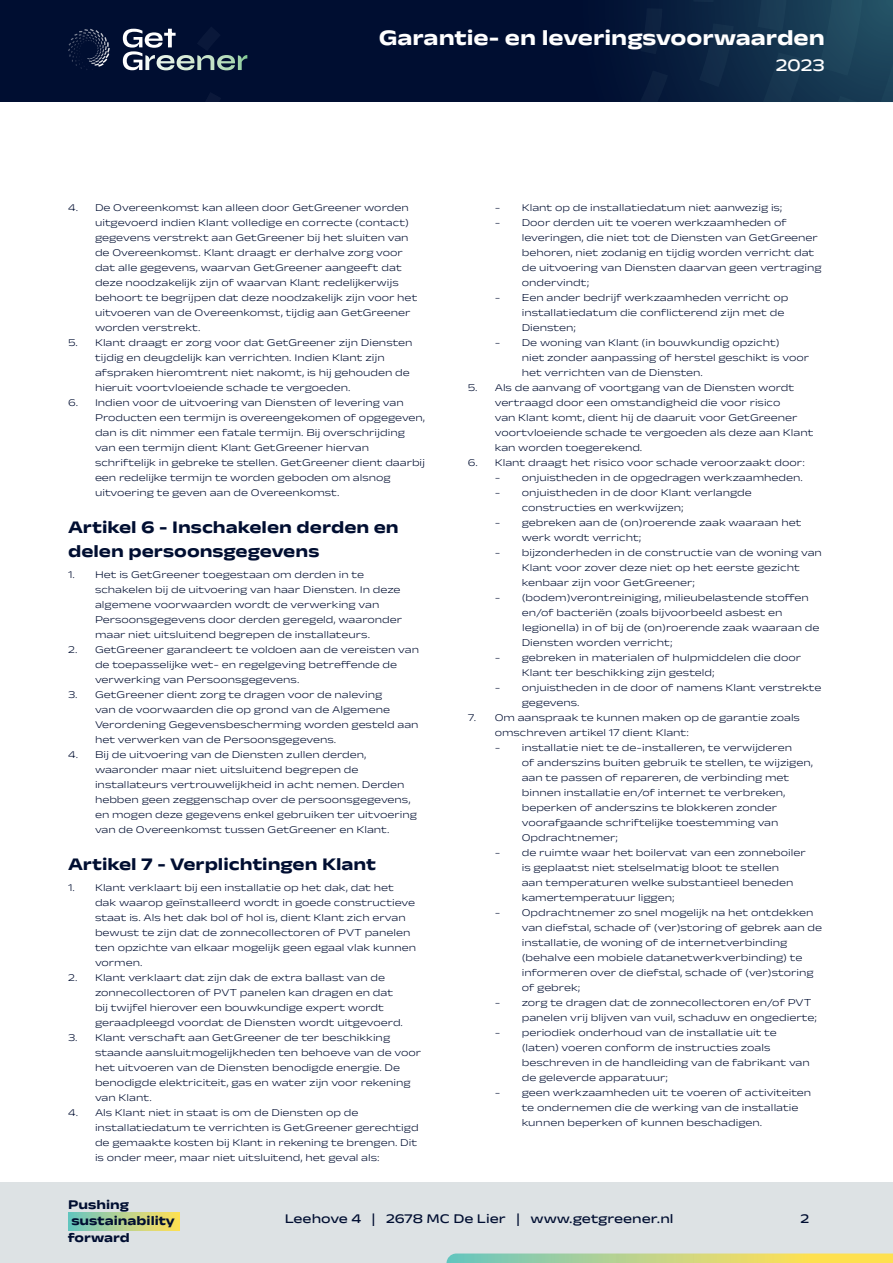
<style>
.page{position:relative;width:893px;height:1263px;background:#fff}
.page>*{position:absolute;margin:0;border:0;box-sizing:border-box;transform-origin:0 0}
.t1{font:700 22.5px "Anek Devanagari Expanded";color:#fff}
.Titel_-_Bold_12pt_bl{font:700 18px/24px "Anek Devanagari Expanded";color:#000e31}
.t2{font:500 18px "Anek Devanagari Expanded";color:#fff}
.t3{font:500 13.5px "Anek Devanagari Expanded";color:#000e31}
.t4{font:700 13.5px/16.5px "Anek Devanagari Expanded";color:#000e31}
.t5{font:300 10.5px/15px "Anek Devanagari Expanded";color:#000e31}
</style>
<div class="page">
<div style="left:0;top:1182px;width:893px;height:81px;background:#dde2e4"></div>
<div style="left:68px;top:1213px;width:111px;height:17px;background:linear-gradient(to right,#69c5c3,#ffe059)"></div>
<svg style="left:446px;top:1253px;width:447px;height:10px"></svg>
<div style="left:0;top:0;width:893px;height:102px;background:#000e31"></div>
<svg style="left:647px;top:0;width:106px;height:102px;fill:#09203f"></svg>
<svg style="left:753px;top:0;width:140px;height:102px"></svg>
<svg style="left:692px;top:0;width:22px;height:2px"></svg>
<div style="left:699px;top:23px;width:35px;height:64px;background:#112a47"></div>
<svg style="left:206px;top:93px;width:14px;height:9px"></svg>
<svg style="left:640px;top:8px;width:22px;height:46px"></svg>
<svg style="left:640px;top:70px;width:28px;height:32px"></svg>
<svg style="left:123px;top:28px;width:124px;height:42px"></svg>
<svg style="left:68px;top:29px;width:42px;height:41px"></svg>
<h1 class="t1" style="left:379px;top:25px;width:448px">Garantie- en leveringsvoorwaarden</h1>
<h2 class="t2" style="left:776px;top:55px;width:51px">2023</h2>
<p class="t5" style="left:95px;top:199px;width:324px;text-indent:-27px">4. De Overeenkomst kan alleen door GetGreener worden uitgevoerd indien Klant volledige en correcte (contact) gegevens verstrekt aan GetGreener bij het sluiten van de Overeenkomst. Klant draagt er derhalve zorg voor dat alle gegevens, waarvan GetGreener aangeeft dat deze noodzakelijk zijn of waarvan Klant redelijkerwijs behoort te begrijpen dat deze noodzakelijk zijn voor het uitvoeren van de Overeenkomst, tijdig aan GetGreener worden verstrekt.</p>
<p class="t5" style="left:95px;top:334px;width:319px;text-indent:-27px">5. Klant draagt er zorg voor dat GetGreener zijn Diensten tijdig en deugdelijk kan verrichten. Indien Klant zijn afspraken hieromtrent niet nakomt, is hij gehouden de hieruit voortvloeiende schade te vergoeden.</p>
<p class="t5" style="left:95px;top:394px;width:332px;text-indent:-27px">6. Indien voor de uitvoering van Diensten of levering van Producten een termijn is overeengekomen of opgegeven, dan is dit nimmer een fatale termijn. Bij overschrijding van een termijn dient Klant GetGreener hiervan schriftelijk in gebreke te stellen. GetGreener dient daarbij een redelijke termijn te worden geboden om alsnog uitvoering te geven aan de Overeenkomst.</p>
<p class="Titel_-_Bold_12pt_bl" style="left:68px;top:515px;width:332px">Artikel 6 - Inschakelen derden en delen persoonsgegevens</p>
<p class="t5" style="left:95px;top:567px;width:309px;text-indent:-27px">1. Het is GetGreener toegestaan om derden in te schakelen bij de uitvoering van haar Diensten. In deze algemene voorwaarden wordt de verwerking van Persoonsgegevens door derden geregeld, waaronder maar niet uitsluitend begrepen de installateurs.</p>
<p class="t5" style="left:95px;top:642px;width:325px;text-indent:-27px">2. GetGreener garandeert te voldoen aan de vereisten van de toepasselijke wet- en regelgeving betreffende de verwerking van Persoonsgegevens.</p>
<p class="t5" style="left:95px;top:687px;width:325px;text-indent:-27px">3. GetGreener dient zorg te dragen voor de naleving<br>van de voorwaarden die op grond van de Algemene Verordening Gegevensbescherming worden gesteld aan het verwerken van de Persoonsgegevens.</p>
<p class="t5" style="left:95px;top:747px;width:323px;text-indent:-27px">4. Bij de uitvoering van de Diensten zullen derden, waaronder maar niet uitsluitend begrepen de installateurs vertrouwelijkheid in acht nemen. Derden hebben geen zeggenschap over de persoonsgegevens, en mogen deze gegevens enkel gebruiken ter uitvoering van de Overeenkomst tussen GetGreener en Klant.</p>
<p class="Titel_-_Bold_12pt_bl" style="left:68px;top:852px;width:310px">Artikel 7 - Verplichtingen Klant</p>
<p class="t5" style="left:95px;top:880px;width:323px;text-indent:-27px">1. Klant verklaart bij een installatie op het dak, dat het dak waarop geïnstalleerd wordt in goede constructieve staat is. Als het dak bol of hol is, dient Klant zich ervan bewust te zijn dat de zonnecollectoren of PVT panelen ten opzichte van elkaar mogelijk geen egaal vlak kunnen vormen.</p>
<p class="t5" style="left:95px;top:970px;width:309px;text-indent:-27px">2. Klant verklaart dat zijn dak de extra ballast van de zonnecollectoren of PVT panelen kan dragen en dat bij twijfel hierover een bouwkundige expert wordt geraadpleegd voordat de Diensten wordt uitgevoerd.</p>
<p class="t5" style="left:95px;top:1030px;width:327px;text-indent:-27px">3. Klant verschaft aan GetGreener de ter beschikking staande aansluitmogelijkheden ten behoeve van de voor het uitvoeren van de Diensten benodigde energie. De benodigde elektriciteit, gas en water zijn voor rekening van Klant.</p>
<p class="t5" style="left:95px;top:1105px;width:325px;text-indent:-27px">4. Als Klant niet in staat is om de Diensten op de installatiedatum te verrichten is GetGreener gerechtigd de gemaakte kosten bij Klant in rekening te brengen. Dit is onder meer, maar niet uitsluitend, het geval als:</p>
<p class="t5" style="left:495px;top:199px;width:289px">- Klant op de installatiedatum niet aanwezig is;</p>
<p class="t5" style="left:522px;top:214px;width:301px;text-indent:-27px">- Door derden uit te voeren werkzaamheden of leveringen, die niet tot de Diensten van GetGreener behoren, niet zodanig en tijdig worden verricht dat de uitvoering van Diensten daarvan geen vertraging ondervindt;</p>
<p class="t5" style="left:522px;top:289px;width:268px;text-indent:-27px">- Een ander bedrijf werkzaamheden verricht op installatiedatum die conflicterend zijn met de<br>Diensten;</p>
<p class="t5" style="left:522px;top:334px;width:289px;text-indent:-27px">- De woning van Klant (in bouwkundig opzicht)<br>niet zonder aanpassing of herstel geschikt is voor het verrichten van de Diensten.</p>
<p class="t5" style="left:495px;top:379px;width:320px;text-indent:-27px">5. Als de aanvang of voortgang van de Diensten wordt vertraagd door een omstandigheid die voor risico<br>van Klant komt, dient hij de daaruit voor GetGreener voortvloeiende schade te vergoeden als deze aan Klant kan worden toegerekend.</p>
<p class="t5" style="left:468px;top:454px;width:339px">6. Klant draagt het risico voor schade veroorzaakt door:</p>
<p class="t5" style="left:495px;top:469px;width:310px">- onjuistheden in de opgedragen werkzaamheden.</p>
<p class="t5" style="left:522px;top:484px;width:232px;text-indent:-27px">- onjuistheden in de door Klant verlangde constructies en werkwijzen;</p>
<p class="t5" style="left:522px;top:514px;width:281px;text-indent:-27px">- gebreken aan de (on)roerende zaak waaraan het werk wordt verricht;</p>
<p class="t5" style="left:522px;top:544px;width:302px;text-indent:-27px">- bijzonderheden in de constructie van de woning van<br>Klant voor zover deze niet op het eerste gezicht kenbaar zijn voor GetGreener;</p>
<p class="t5" style="left:522px;top:589px;width:299px;text-indent:-27px">- (bodem)verontreiniging, milieubelastende stoffen en/of bacteriën (zoals bijvoorbeeld asbest en legionella) in of bij de (on)roerende zaak waaraan de Diensten worden verricht;</p>
<p class="t5" style="left:522px;top:649px;width:281px;text-indent:-27px">- gebreken in materialen of hulpmiddelen die door<br>Klant ter beschikking zijn gesteld;</p>
<p class="t5" style="left:522px;top:679px;width:301px;text-indent:-27px">- onjuistheden in de door of namens Klant verstrekte gegevens.</p>
<p class="t5" style="left:495px;top:709px;width:307px;text-indent:-27px">7. Om aanspraak te kunnen maken op de garantie zoals omschreven artikel 17 dient Klant:</p>
<p class="t5" style="left:522px;top:739px;width:293px;text-indent:-27px">- installatie niet te de-installeren, te verwijderen<br>of anderszins buiten gebruik te stellen, te wijzigen, aan te passen of repareren, de verbinding met binnen installatie en/of internet te verbreken, beperken of anderszins te blokkeren zonder voorafgaande schriftelijke toestemming van Opdrachtnemer;</p>
<p class="t5" style="left:522px;top:844px;width:286px;text-indent:-27px">- de ruimte waar het boilervat van een zonneboiler is geplaatst niet stelselmatig bloot te stellen<br>aan temperaturen welke substantieel beneden kamertemperatuur liggen;</p>
<p class="t5" style="left:522px;top:904px;width:302px;text-indent:-27px">- Opdrachtnemer zo snel mogelijk na het ontdekken van diefstal, schade of (ver)storing of gebrek aan de installatie, de woning of de internetverbinding (behalve een mobiele datanetwerkverbinding) te informeren over de diefstal, schade of (ver)storing of gebrek;</p>
<p class="t5" style="left:522px;top:994px;width:297px;text-indent:-27px">- zorg te dragen dat de zonnecollectoren en/of PVT panelen vrij blijven van vuil, schaduw en ongedierte;</p>
<p class="t5" style="left:522px;top:1024px;width:290px;text-indent:-27px">- periodiek onderhoud van de installatie uit te (laten) voeren conform de instructies zoals beschreven in de handleiding van de fabrikant van de geleverde apparatuur;</p>
<p class="t5" style="left:522px;top:1084px;width:291px;text-indent:-27px">- geen werkzaamheden uit te voeren of activiteiten te ondernemen die de werking van de installatie kunnen beperken of kunnen beschadigen.</p>
<p class="t4" style="left:68px;top:1196px;width:108px">Pushing sustainability forward</p>
<p class="t3" style="left:285px;top:1210px;width:390px">Leehove 4 | 2678 MC De Lier | www.getgreener.nl</p>
<p class="t3" style="left:800px;top:1210px;width:10px">2</p>
</div>
